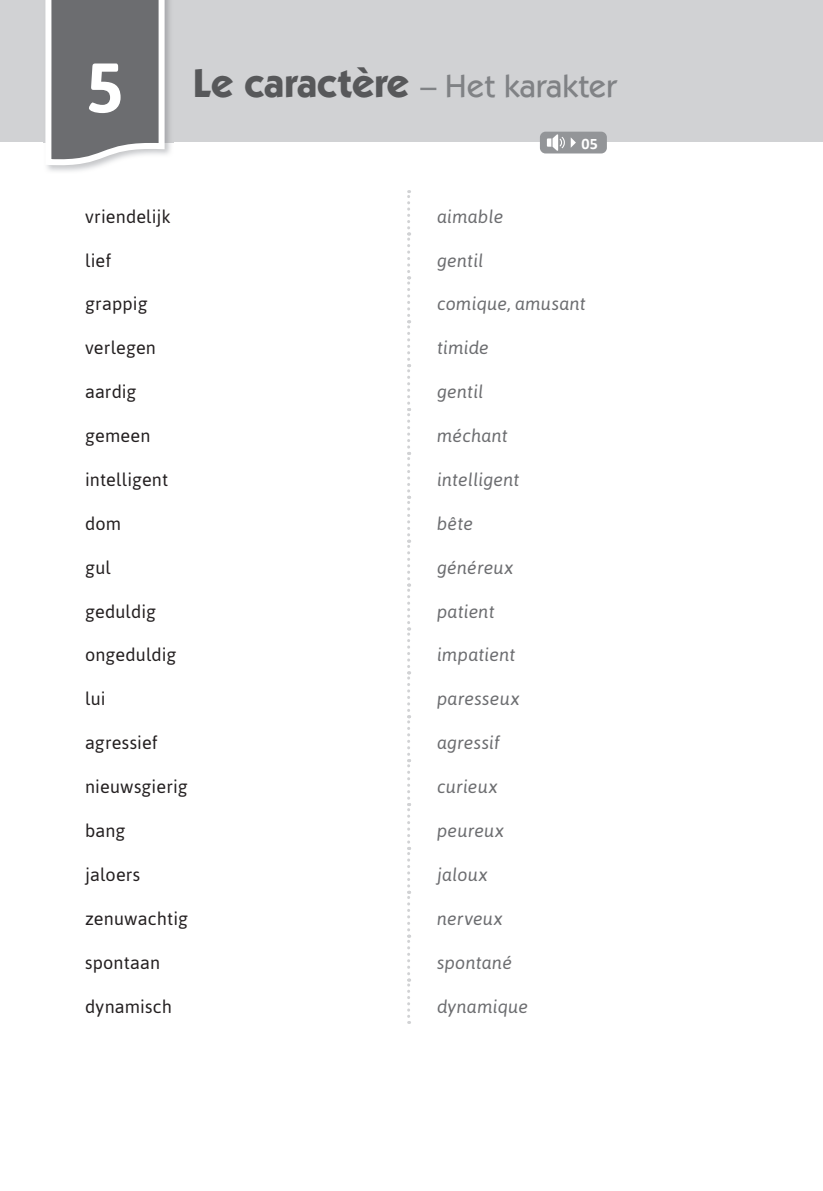
<style>
.page{position:relative;width:823px;height:1191px;background:#fff}
.page>*{position:absolute;margin:0;border:0;box-sizing:border-box;transform-origin:0 0}
.t1{font:700 70px "Asap";color:#fff}
.t2{font:500 32px "ITC Kabel Std";letter-spacing:-.005em;color:#808285}
.t3{font:italic 18px "Asap";letter-spacing:.01em;color:#6c6d70}
.t4{font:18px "Asap";letter-spacing:.01em;color:#231f20}
.t5{font:700 16px "Calibri";color:#fff}
.s1{font-weight:700;font-size:40px;color:#57585a}
</style>
<div class="page">
<div style="left:0;top:0;width:822px;height:142px;background:#d1d2d4"></div>
<svg style="left:407px;top:190px;width:3px;height:834px"></svg>
<div style="left:539px;top:132px;width:67px;height:21px;background:#939598;border-radius:6px"></div>
<svg style="left:570px;top:137px;width:5px;height:11px"></svg>
<svg style="left:546px;top:134px;width:18px;height:17px"></svg>
<img style="left:47px;top:0;width:126px;height:172px">
<svg style="left:43px;top:0;width:124px;height:168px;background:#898a8c"></svg>
<h1 class="t1" style="left:86px;top:41px;width:39px">5</h1>
<h2 class="t2" style="left:193px;top:67px;width:425px"><span class="s1">Le caractère</span> – Het karakter</h2>
<p class="t5" style="left:581px;top:132px;width:18px">05</p>
<p class="t4" style="left:85px;top:204px;width:87px">vriendelijk</p>
<p class="t3" style="left:437px;top:204px;width:68px">aimable</p>
<p class="t4" style="left:85px;top:248px;width:28px">lief</p>
<p class="t3" style="left:437px;top:248px;width:48px">gentil</p>
<p class="t4" style="left:85px;top:292px;width:64px">grappig</p>
<p class="t3" style="left:437px;top:292px;width:150px">comique, amusant</p>
<p class="t4" style="left:85px;top:336px;width:72px">verlegen</p>
<p class="t3" style="left:437px;top:336px;width:53px">timide</p>
<p class="t4" style="left:85px;top:380px;width:53px">aardig</p>
<p class="t3" style="left:437px;top:380px;width:48px">gentil</p>
<p class="t4" style="left:85px;top:424px;width:67px">gemeen</p>
<p class="t3" style="left:437px;top:424px;width:72px">méchant</p>
<p class="t4" style="left:85px;top:468px;width:84px">intelligent</p>
<p class="t3" style="left:437px;top:468px;width:84px">intelligent</p>
<p class="t4" style="left:85px;top:511px;width:37px">dom</p>
<p class="t3" style="left:437px;top:511px;width:38px">bête</p>
<p class="t4" style="left:85px;top:555px;width:27px">gul</p>
<p class="t3" style="left:437px;top:555px;width:78px">généreux</p>
<p class="t4" style="left:85px;top:599px;width:72px">geduldig</p>
<p class="t3" style="left:437px;top:599px;width:59px">patient</p>
<p class="t4" style="left:85px;top:643px;width:93px">ongeduldig</p>
<p class="t3" style="left:437px;top:643px;width:80px">impatient</p>
<p class="t4" style="left:85px;top:687px;width:22px">lui</p>
<p class="t3" style="left:437px;top:687px;width:84px">paresseux</p>
<p class="t4" style="left:85px;top:731px;width:74px">agressief</p>
<p class="t3" style="left:437px;top:731px;width:64px">agressif</p>
<p class="t4" style="left:85px;top:775px;width:104px">nieuwsgierig</p>
<p class="t3" style="left:437px;top:775px;width:62px">curieux</p>
<p class="t4" style="left:85px;top:819px;width:42px">bang</p>
<p class="t3" style="left:437px;top:819px;width:68px">peureux</p>
<p class="t4" style="left:85px;top:862px;width:57px">jaloers</p>
<p class="t3" style="left:437px;top:862px;width:52px">jaloux</p>
<p class="t4" style="left:85px;top:906px;width:104px">zenuwachtig</p>
<p class="t3" style="left:437px;top:906px;width:67px">nerveux</p>
<p class="t4" style="left:85px;top:950px;width:76px">spontaan</p>
<p class="t3" style="left:437px;top:950px;width:77px">spontané</p>
<p class="t4" style="left:85px;top:994px;width:88px">dynamisch</p>
<p class="t3" style="left:437px;top:994px;width:93px">dynamique</p>
</div>
